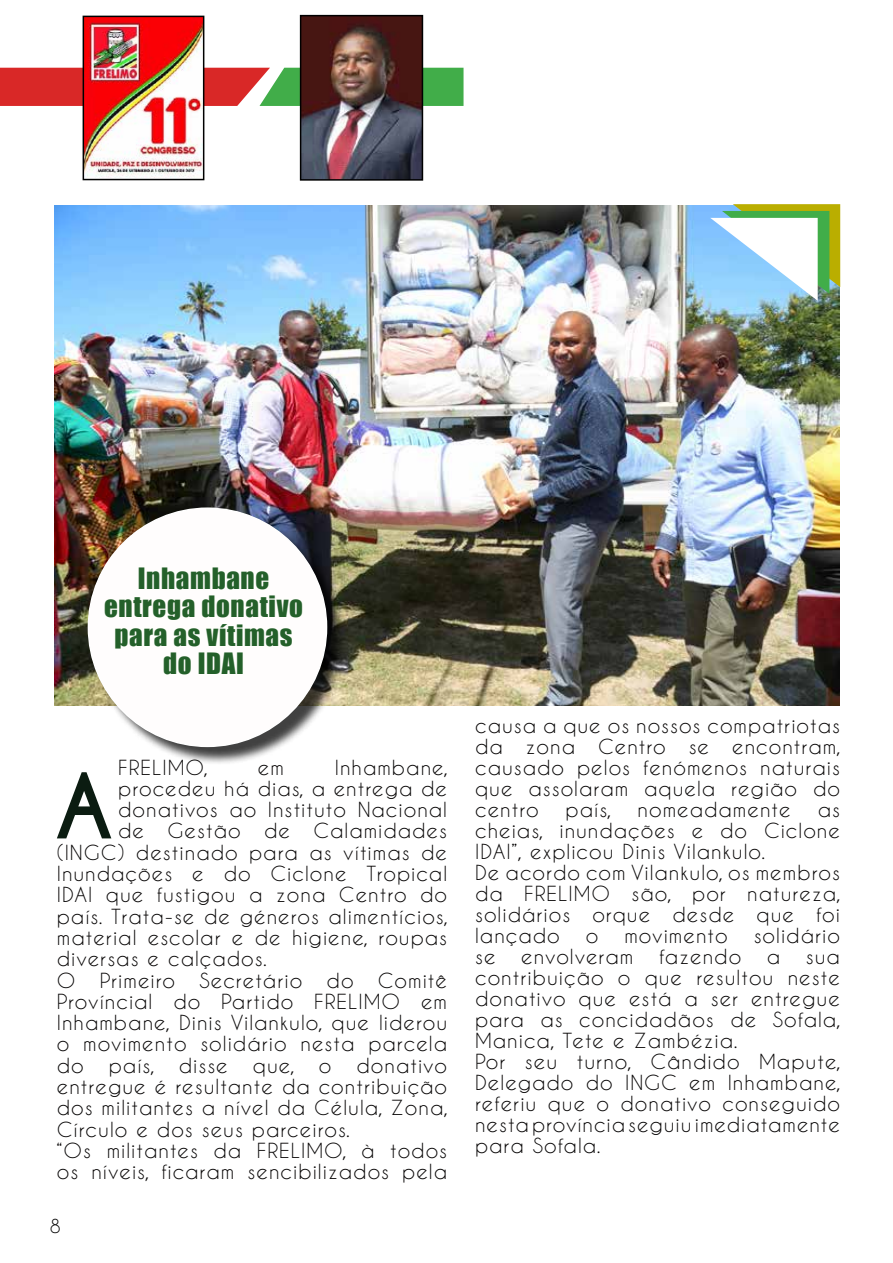
<style>
.page{position:relative;width:893px;height:1263px;background:#fff}
.page>*{position:absolute;margin:0;border:0;box-sizing:border-box;transform-origin:0 0}
.t1{font:700 84.75px "Caviar Dreams";color:#0b1c11}
.t2{font:27px/28.5px "Impact";letter-spacing:.025em;color:#014708;text-align:center}
.t3{font:19.5px/21px "Caviar Dreams";letter-spacing:.05em;color:#050303}
.t4{font:18px "Caviar Dreams";color:#000}
</style>
<div class="page">
<svg style="left:0;top:68px;width:464px;height:38px;background:#ab6343"></svg>
<img style="left:86px;top:19px;width:115px;height:158px">
<div style="left:83px;top:16px;width:121px;height:164px;border:2px solid #000"></div>
<img style="left:303px;top:18px;width:117px;height:160px">
<div style="left:300px;top:15px;width:123px;height:166px;border:2px solid #000"></div>
<img style="left:55px;top:205px;width:785px;height:501px">
<div style="left:90px;top:510px;width:256px;height:256px;background:#000;opacity:.75"></div>
<div style="left:88px;top:508px;width:239px;height:238px;background:#fffdfd;border-radius:50%"></div>
<svg style="left:710px;top:204px;width:130px;height:97px"></svg>
<h2 class="t2" style="left:104px;top:563px;width:200px">Inhambane entrega donativo para as vítimas do IDAI</h2>
<p class="t3" style="left:118px;top:757px;width:91px">FRELIMO,</p>
<p class="t3" style="left:258px;top:757px;width:28px">em</p>
<p class="t3" style="left:335px;top:757px;width:114px">Inhambane,</p>
<p class="t3" style="left:118px;top:778px;width:330px">procedeu há dias, a entrega de</p>
<p class="t3" style="left:118px;top:799px;width:330px">donativos ao Instituto Nacional</p>
<p class="t3" style="left:118px;top:820px;width:330px">de Gestão de Calamidades</p>
<p class="t3" style="left:57px;top:841px;width:392px">(INGC) destinado para as vítimas de</p>
<p class="t3" style="left:57px;top:863px;width:392px">Inundações e do Ciclone Tropical</p>
<p class="t3" style="left:57px;top:884px;width:392px">IDAI que fustigou a zona Centro do</p>
<p class="t3" style="left:57px;top:905px;width:392px">país. Trata-se de géneros alimentícios,</p>
<p class="t3" style="left:57px;top:927px;width:392px">material escolar e de higiene, roupas</p>
<p class="t3" style="left:57px;top:948px;width:211px">diversas e calçados.</p>
<p class="t3" style="left:57px;top:969px;width:392px">O Primeiro Secretário do Comitê</p>
<p class="t3" style="left:57px;top:990px;width:392px">Províncial do Partido FRELIMO em</p>
<p class="t3" style="left:57px;top:1012px;width:392px">Inhambane, Dinis Vilankulo, que liderou</p>
<p class="t3" style="left:57px;top:1033px;width:392px">o movimento solidário nesta parcela</p>
<p class="t3" style="left:57px;top:1054px;width:28px">do</p>
<p class="t3" style="left:109px;top:1054px;width:47px">país,</p>
<p class="t3" style="left:179px;top:1054px;width:50px">disse</p>
<p class="t3" style="left:253px;top:1054px;width:43px">que,</p>
<p class="t3" style="left:319px;top:1054px;width:14px">o</p>
<h1 class="t1" style="left:55px;top:755px;width:60px">A</h1>
<p class="t3" style="left:57px;top:1054px;width:392px;text-indent:300px">donativo entregue é resultante da contribuição dos militantes a nível da Célula, Zona,<br>Círculo e dos seus parceiros.<br>“Os militantes da FRELIMO, à todos os níveis, ficaram sencibilizados pela</p>
<p class="t4" style="left:50px;top:1216px;width:12px">8</p>
<p class="t3" style="left:475px;top:715px;width:367px;text-align:justify">causa a que os nossos compatriotas da zona Centro se encontram, causado pelos fenómenos naturais que assolaram aquela região do centro</p>
<p class="t3" style="left:566px;top:799px;width:47px">país,</p>
<p class="t3" style="left:638px;top:799px;width:155px">nomeadamente</p>
<p class="t3" style="left:475px;top:799px;width:367px;text-indent:343px">as cheias, inundações e do Ciclone<br>IDAI”, explicou Dinis Vilankulo.<br>De acordo com Vilankulo, os membros da FRELIMO são, por natureza, solidários orque desde que foi lançado</p>
<p class="t3" style="left:586px;top:925px;width:14px">o</p>
<p class="t3" style="left:624px;top:925px;width:105px">movimento</p>
<p class="t3" style="left:754px;top:925px;width:88px">solidário</p>
<p class="t3" style="left:475px;top:946px;width:22px">se</p>
<p class="t3" style="left:521px;top:946px;width:114px">envolveram</p>
<p class="t3" style="left:659px;top:946px;width:84px">fazendo</p>
<p class="t3" style="left:767px;top:946px;width:15px">a</p>
<p class="t3" style="left:475px;top:946px;width:367px;text-indent:331px">sua contribuição o que resultou neste donativo que está a ser entregue para as concidadãos de Sofala,<br>Manica, Tete e Zambézia.<br>Por seu turno, Cândido Mapute,<br>Delegado do INGC em Inhambane, referiu que o donativo conseguido nesta província seguiu imediatamente para Sofala.</p>
</div>
